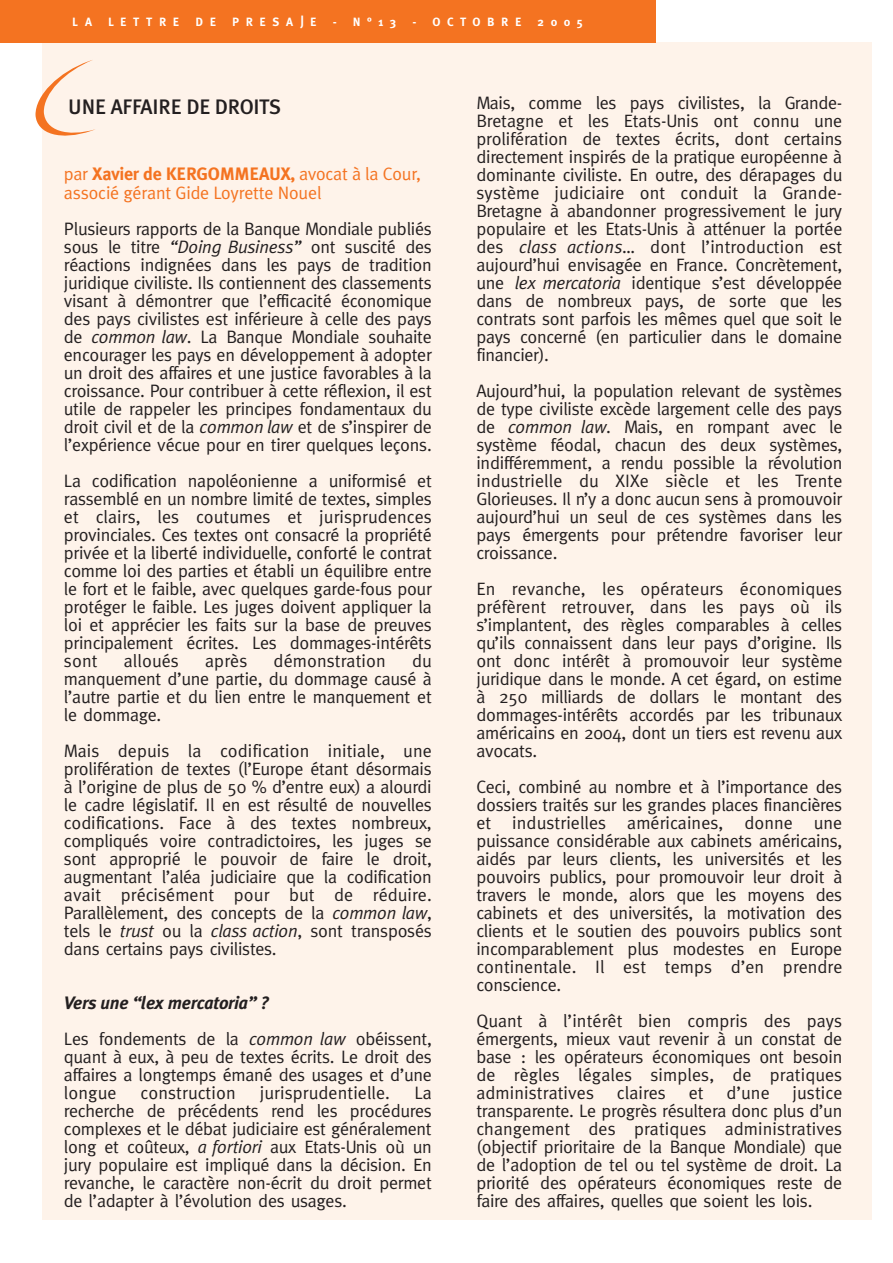
<style>
.page{position:relative;width:893px;height:1263px;background:#fff}
.page>*{position:absolute;margin:0;border:0;box-sizing:border-box;transform-origin:0 0}
.t1{font:500 21px "Meta Plus";letter-spacing:-.015em;color:#231f20}
.t2{font:18px/18px "Meta";letter-spacing:-.015em;color:#231f20;text-align:justify}
.t3{font:18px "Meta";letter-spacing:.005em;color:#231f20}
.t4{font:700 18px "Meta Plus";letter-spacing:-.015em;color:#f47321}
.t5{font:18px "Meta Plus Normal";letter-spacing:-.01em;color:#f47321}
.t6{font:italic 700 18px "Meta Plus";letter-spacing:-.015em;color:#231f20}
.t7{font:700 12px "Meta Plus";letter-spacing:.55em;color:#fff}
.s1{font-size:15px}
.s2{font-family:"Meta Plus Normal";font-weight:400}
.s3{font-family:"Meta Plus Normal";font-style:italic}
</style>
<div class="page">
<div style="left:43px;top:43px;width:829px;height:1177px;background:#fef3ea"></div>
<div style="left:0;top:0;width:655px;height:43px;background:#f47321"></div>
<svg style="left:35px;top:60px;width:60px;height:80px"></svg>
<p class="t7" style="left:72px;top:17px;width:21px">L A</p>
<p class="t7" style="left:108px;top:17px;width:73px">LETTRE</p>
<p class="t7" style="left:195px;top:17px;width:22px">D E</p>
<p class="t7" style="left:232px;top:17px;width:86px">PRESA<span class="s1">J</span>E</p>
<p class="t7" style="left:333px;top:17px;width:65px">- N°13</p>
<p class="t7" style="left:412px;top:17px;width:111px">- OCTOBRE</p>
<p class="t7" style="left:537px;top:17px;width:47px">2005</p>
<p class="t1" style="left:68px;top:99px;width:215px">UNE AFFAIRE DE DROITS</p>
<p class="t4" style="left:64px;top:167px;width:358px"><span class="s2">par</span> Xavier de KERGOMMEAUX, <span class="s2">avocat à la Cour,</span></p>
<p class="t5" style="left:64px;top:187px;width:259px">associé gérant Gide Loyrette Nouel</p>
<p class="t2" style="left:64px;top:221px;width:369px">Plusieurs rapports de la Banque Mondiale publiés sous le titre <span class="s3">“Doing Business”</span> ont suscité des réactions indignées dans les pays de tradition juridique civiliste. Ils contiennent des classements visant à démontrer que l’efficacité économique des pays civilistes est inférieure à celle des pays de <span class="s3">common law</span>. La Banque Mondiale souhaite encourager les pays en développement à adopter un droit des affaires et une justice favorables à la croissance. Pour contribuer à cette réflexion, il est utile de rappeler les principes fondamentaux du droit civil et de la <span class="s3">common law</span> et de s’inspirer de l’expérience vécue pour en tirer quelques leçons.</p>
<p class="t2" style="left:64px;top:473px;width:369px">La codification napoléonienne a uniformisé et rassemblé en un nombre limité de textes, simples et clairs, les coutumes et jurisprudences provinciales. Ces textes ont consacré la propriété privée et la liberté individuelle, conforté le contrat comme loi des parties et établi un équilibre entre le fort et le faible, avec quelques garde-fous pour protéger le faible. Les juges doivent appliquer la loi et apprécier les faits sur la base de preuves principalement écrites. Les dommages-intérêts sont</p>
<p class="t3" style="left:124px;top:653px;width:57px">alloués</p>
<p class="t2" style="left:205px;top:653px;width:44px">après</p>
<p class="t3" style="left:273px;top:653px;width:114px">démonstration</p>
<p class="t2" style="left:64px;top:653px;width:369px;text-indent:348px">du manquement d’une partie, du dommage causé à l’autre partie et du lien entre le manquement et le dommage.</p>
<p class="t2" style="left:64px;top:743px;width:369px">Mais depuis la codification initiale, une prolifération de textes (l’Europe étant désormais à l’origine de plus de 50 % d’entre eux) a alourdi le cadre législatif. Il en est résulté de nouvelles codifications. Face à des textes nombreux, compliqués voire contradictoires, les juges se sont approprié le pouvoir de faire le droit, augmentant l’aléa judiciaire que la codification avait précisément pour but de réduire.<br>Parallèlement, des concepts de la <span class="s3">common law</span>, tels le <span class="s3">trust</span> ou la <span class="s3">class action</span>, sont transposés dans certains pays civilistes.</p>
<p class="t6" style="left:64px;top:995px;width:207px">Vers une “lex mercatoria” ?</p>
<p class="t2" style="left:64px;top:1031px;width:369px">Les fondements de la <span class="s3">common law</span> obéissent, quant à eux, à peu de textes écrits. Le droit des affaires a longtemps émané des usages et d’une longue</p>
<p class="t3" style="left:141px;top:1085px;width:97px">construction</p>
<p class="t3" style="left:260px;top:1085px;width:132px">jurisprudentielle.</p>
<p class="t2" style="left:64px;top:1085px;width:369px;text-indent:350px">La recherche de précédents rend les procédures complexes et le débat judiciaire est généralement long et coûteux, <span class="s3">a fortiori</span> aux Etats-Unis où un jury populaire est impliqué dans la décision. En revanche, le caractère non-écrit du droit permet de l’adapter à l’évolution des usages.</p>
<p class="t2" style="left:476px;top:95px;width:367px">Mais, comme les pays civilistes, la Grande-Bretagne et les Etats-Unis ont connu une prolifération de textes écrits, dont certains directement inspirés de la pratique européenne à dominante civiliste. En outre, des dérapages du système judiciaire ont conduit la Grande-Bretagne à abandonner progressivement le jury populaire et les Etats-Unis à atténuer la portée des <span class="s3">class actions</span>… dont l’introduction est aujourd’hui envisagée en France. Concrètement, une <span class="s3">lex mercatoria</span> identique s’est développée dans de nombreux pays, de sorte que les contrats sont parfois les mêmes quel que soit le pays concerné (en particulier dans le domaine financier).</p>
<p class="t2" style="left:476px;top:383px;width:367px">Aujourd’hui, la population relevant de systèmes de type civiliste excède largement celle des pays de <span class="s3">common law</span>. Mais, en rompant avec le système féodal, chacun des deux systèmes, indifféremment, a rendu possible la révolution industrielle du XIXe siècle et les Trente Glorieuses. Il n’y a donc aucun sens à promouvoir aujourd’hui un seul de ces systèmes dans les pays émergents pour prétendre favoriser leur croissance.</p>
<p class="t2" style="left:476px;top:581px;width:367px">En revanche, les opérateurs économiques préfèrent retrouver, dans les pays où ils s’implantent, des règles comparables à celles qu’ils connaissent dans leur pays d’origine. Ils ont donc intérêt à promouvoir leur système juridique dans le monde. A cet égard, on estime à 250 milliards de dollars le montant des dommages-intérêts accordés par les tribunaux américains en 2004, dont un tiers est revenu aux avocats.</p>
<p class="t2" style="left:476px;top:779px;width:367px">Ceci, combiné au nombre et à l’importance des dossiers traités sur les grandes places financières et industrielles américaines, donne une puissance considérable aux cabinets américains, aidés par leurs clients, les universités et les pouvoirs publics, pour promouvoir leur droit à travers le monde, alors que les moyens des cabinets et des universités, la motivation des clients et le soutien des pouvoirs publics sont incomparablement plus modestes en Europe continentale. Il est temps d’en prendre conscience.</p>
<p class="t2" style="left:476px;top:1013px;width:367px">Quant à l’intérêt bien compris des pays émergents, mieux vaut revenir à un constat de base : les opérateurs économiques ont besoin de règles légales simples, de pratiques administratives</p>
<p class="t3" style="left:617px;top:1086px;width:50px">claires</p>
<p class="t2" style="left:688px;top:1085px;width:16px">et</p>
<p class="t2" style="left:726px;top:1085px;width:45px">d’une</p>
<p class="t2" style="left:476px;top:1085px;width:367px;text-indent:316px">justice transparente. Le progrès résultera donc plus d’un changement des pratiques administratives (objectif prioritaire de la Banque Mondiale) que de l’adoption de tel ou tel système de droit. La priorité des opérateurs économiques reste de faire des affaires, quelles que soient les lois.</p>
</div>
